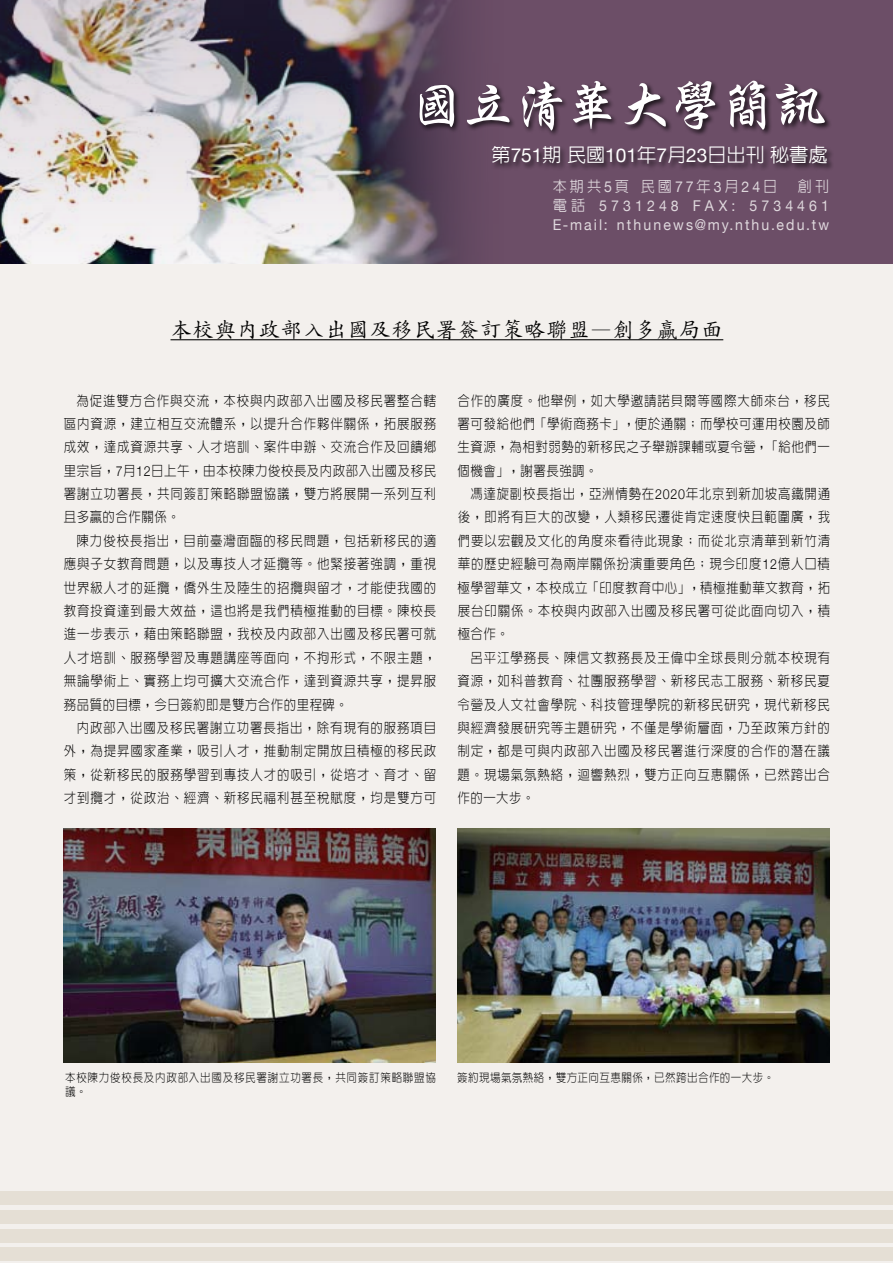
<style>
.page{position:relative;width:893px;height:1263px;background:#fff}
.page>*{position:absolute;margin:0;border:0;box-sizing:border-box;transform-origin:0 0}
.t1{font:700 52.65px "AR Xing Kai B5";letter-spacing:-.1em;color:#fff;scale:1.09 1}
.t2{font:500 21.3px "AR Kai B5";letter-spacing:.04em;color:#000}
.t3{font:500 19.2px "AR New Hei B5";color:#fff}
.t4{font:14.85px/19.2px "Helvetica Neue";letter-spacing:.15em;color:#dfd8dd;scale:.95 1}
.t5{font:500 14.85px "AR New Hei B5";letter-spacing:.21em;color:#dfd8dd;scale:.95 1}
.t6{font:300 13.8px/23.4px "AR New Hei B5";letter-spacing:.07em;color:#000;text-align:justify;scale:.9 1}
.t7{font:300 11.7px/14.9px "AR New Hei B5";letter-spacing:.07em;color:#000;scale:.9 1}
.t8{font:300 11.7px "AR New Hei B5";letter-spacing:.04em;color:#000;scale:.9 1}
.s1{font-family:"Helvetica Neue";font-weight:400}
.s2{font-family:"AR New Hei B5";font-weight:500}
.s3{font-weight:700}
.s4{font-family:"Helvetica Neue"}
</style>
<div class="page">
<div style="left:0;top:263px;width:893px;height:1000px;background:#f3f0ed"></div>
<div style="left:0;top:1191px;width:893px;height:13px;background:#e5dfd5"></div>
<div style="left:0;top:1247px;width:893px;height:14px;background:#e5dfd5"></div>
<div style="left:0;top:1228px;width:893px;height:14px;background:#e5dfd5"></div>
<div style="left:0;top:1210px;width:893px;height:13px;background:#e5dfd5"></div>
<div style="left:0;top:0;width:893px;height:263px;background:#6c4e67"></div>
<img style="left:0;top:0;width:519px;height:264px">
<div style="left:418px;top:79px;width:475px;height:106px;background:#000;opacity:.75"></div>
<hr style="left:171px;top:339px;width:552px;height:1px;background:#000">
<img style="left:64px;top:828px;width:372px;height:234px">
<img style="left:457px;top:828px;width:372px;height:234px">
<h1 class="t1" style="left:408px;top:79px;width:386px">國立清華大學簡訊</h1>
<h3 class="t3" style="left:491px;top:145px;width:337px">第<span class="s1">751</span>期民國<span class="s1">101</span>年<span class="s1">7</span>月<span class="s1">23</span>日出刊秘書處</h3>
<p class="t5" style="left:553px;top:179px;width:238px">本期共<span class="s1">5</span>頁 民國<span class="s1">77</span>年<span class="s1">3</span>月<span class="s1">24</span>日</p>
<p class="t5" style="left:798px;top:179px;width:34px">創刊</p>
<p class="t4" style="left:553px;top:195px;width:292px"><span class="s2">電話</span> 5731248 FAX: 5734461<br>E-mail: nthunews@my.nthu.edu.tw</p>
<h2 class="t2" style="left:171px;top:319px;width:553px">本校與內政部入出國及移民署簽訂策略聯盟<span class="s3">—</span>創多贏局面</h2>
<p class="t6" style="left:64px;top:389px;width:415px;text-indent:13px">為促進雙方合作與交流，本校與內政部入出國及移民署整合轄區內資源，建立相互交流體系，以提升合作夥伴關係，拓展服務成效，達成資源共享、人才培訓、案件申辦、交流合作及回饋鄉里宗旨，<span class="s4">7</span>月<span class="s4">12</span>日上午，由本校陳力俊校長及內政部入出國及移民署謝立功署長，共同簽訂策略聯盟協議，雙方將展開一系列互利且多贏的合作關係。</p>
<p class="t6" style="left:64px;top:529px;width:415px;text-indent:13px">陳力俊校長指出，目前臺灣面臨的移民問題，包括新移民的適應與子女教育問題，以及專技人才延攬等。他緊接著強調，重視世界級人才的延攬，僑外生及陸生的招攬與留才，才能使我國的教育投資達到最大效益，這也將是我們積極推動的目標。陳校長進一步表示，藉由策略聯盟，我校及內政部入出國及移民署可就人才培訓、服務學習及專題講座等面向，不拘形式，不限主題，無論學術上、實務上均可擴大交流合作，達到資源共享，提昇服務品質的目標，今日簽約即是雙方合作的里程碑。</p>
<p class="t6" style="left:64px;top:716px;width:415px;text-indent:13px">內政部入出國及移民署謝立功署長指出，除有現有的服務項目外，為提昇國家產業，吸引人才，推動制定開放且積極的移民政策，從新移民的服務學習到專技人才的吸引，從培才、育才、留才到攬才，從政治、經濟、新移民福利甚至稅賦度，均是雙方可</p>
<p class="t6" style="left:457px;top:389px;width:415px">合作的廣度。他舉例，如大學邀請諾貝爾等國際大師來台，移民署可發給他們「學術商務卡」，便於通關；而學校可運用校園及師生資源，為相對弱勢的新移民之子舉辦課輔或夏令營，「給他們一個機會」，謝署長強調。</p>
<p class="t6" style="left:458px;top:482px;width:415px;text-indent:13px">馮達旋副校長指出，亞洲情勢在<span class="s4">2020</span>年北京到新加坡高鐵開通後，即將有巨大的改變，人類移民遷徙肯定速度快且範圍廣，我們要以宏觀及文化的角度來看待此現象；而從北京清華到新竹清華的歷史經驗可為兩岸關係扮演重要角色；現今印度<span class="s4">12</span>億人口積極學習華文，本校成立「印度教育中心」，積極推動華文教育，拓展台印關係。本校與內政部入出國及移民署可從此面向切入，積極合作。</p>
<p class="t6" style="left:457px;top:646px;width:415px;text-indent:13px">呂平江學務長、陳信文教務長及王偉中全球長則分就本校現有資源，如科普教育、社團服務學習、新移民志工服務、新移民夏令營及人文社會學院、科技管理學院的新移民研究，現代新移民與經濟發展研究等主題研究，不僅是學術層面，乃至政策方針的制定，都是可與內政部入出國及移民署進行深度的合作的潛在議題。現場氣氛熱絡，迴響熱烈，雙方正向互惠關係，已然跨出合作的一大步。</p>
<p class="t7" style="left:65px;top:1070px;width:414px">本校陳力俊校長及內政部入出國及移民署謝立功署長，共同簽訂策略聯盟協議。</p>
<p class="t8" style="left:457px;top:1071px;width:354px">簽約現場氣氛熱絡，雙方正向互惠關係，已然跨出合作的一大步。</p>
</div>
